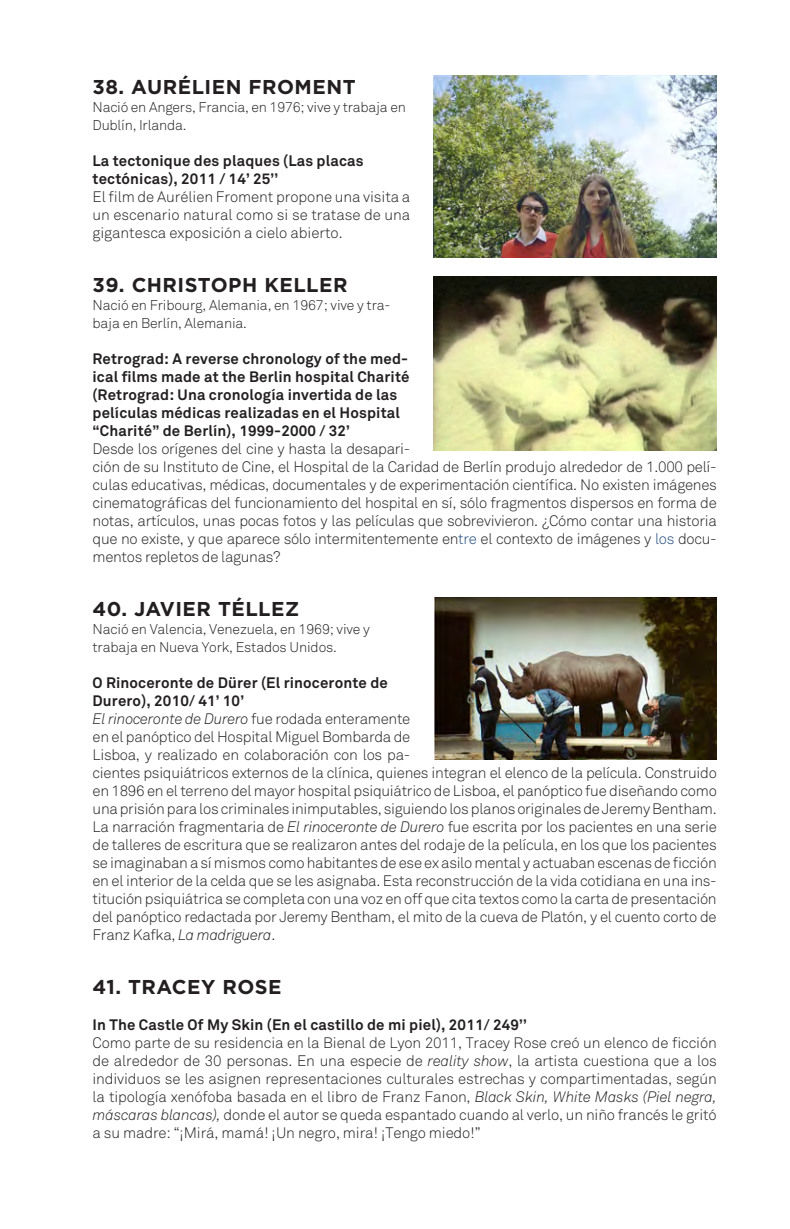
<style>
.page{position:relative;width:790px;height:1229px;background:#fff}
.page>*{position:absolute;margin:0;border:0;box-sizing:border-box;transform-origin:0 0}
.t1{font:700 20px "Gotham";letter-spacing:.025em;color:#231f20}
.t2{font:300 15px/18px "Akkurat";letter-spacing:-.02em;color:#231f20;text-align:justify}
.t3{font:700 15px/18px "Akkurat";letter-spacing:.01em;color:#231f20}
.t4{font:300 14px/18px "Akkurat";letter-spacing:-.01em;color:#231f20}
.s1{color:#1f497d}
.s2{font-weight:700}
.s3{font-style:italic}
</style>
<div class="page">
<img style="left:433px;top:75px;width:283px;height:182px">
<img style="left:433px;top:277px;width:283px;height:173px">
<img style="left:434px;top:597px;width:282px;height:162px">
<h1 class="t1" style="left:92px;top:75px;width:260px">38. AURÉLIEN FROMENT</h1>
<p class="t4" style="left:92px;top:98px;width:315px">Nació en Angers, Francia, en 1976; vive y trabaja en<br>Dublín, Irlanda.</p>
<p class="t3" style="left:92px;top:151px;width:272px">La tectonique des plaques (Las placas tectónicas), 2011 / 14’ 25’’</p>
<p class="t2" style="left:92px;top:188px;width:319px">El film de Aurélien Froment propone una visita a un escenario natural como si se tratase de una gigantesca exposición a cielo abierto.</p>
<h1 class="t1" style="left:92px;top:273px;width:201px">39. CH RISTOPH KELLE</h1>
<h1 class="t1" style="left:333px;top:273px;width:16px">R</h1>
<p class="t4" style="left:92px;top:296px;width:299px">Nació en Fribourg, Alemania, en 1967; vive y tra&shy;baja en Berlín, Alemania.</p>
<p class="t3" style="left:92px;top:349px;width:318px">Retrograd: A reverse chronology of the med&shy;ical films made at the Berlin hospital Charité (Retrograd: Una cronología invertida de las películas médicas realizadas en el Hospital “Charité” de Berlín), 1999-2000 / 32’</p>
<p class="t2" style="left:92px;top:440px;width:625px;text-align:left">Desde los orígenes del cine y hasta la desapari-<br>ción de su Instituto de Cine, el Hospital de la Caridad de Berlín produjo alrededor de 1.000 pelí&shy;culas educativas, médicas, documentales y de experimentación científica. No existen imágenes cinematográficas del funcionamiento del hospital en sí, sólo fragmentos dispersos en forma de notas, artículos, unas pocas fotos y las películas que sobrevivieron. ¿Cómo contar una historia que no existe, y que aparece sólo intermitentemente en<span class="s1">tre</span> el contexto de imágenes y <span class="s1">los</span> docu&shy;mentos repletos de lagunas?</p>
<h1 class="t1" style="left:92px;top:597px;width:167px">40. JAVIER TÉLLEZ</h1>
<p class="t4" style="left:92px;top:620px;width:279px">Nació en Valencia, Venezuela, en 1969; vive y trabaja en Nueva York, Estados Unidos.</p>
<p class="t2" style="left:92px;top:674px;width:625px;text-align:left"><span class="s2">O Rinoceronte de Dürer (El rinoceronte de<br>Durero), 2010/ 41’ 10’<br></span><span class="s3">El rinoceronte de Durero</span> fue rodada enteramente<br>en el panóptico del Hospital Miguel Bombarda de<br>Lisboa, y realizado en colaboración con los pa-<br>cientes psiquiátricos externos de la clínica, quienes integran el elenco de la película. Construido en 1896 en el terreno del mayor hospital psiquiátrico de Lisboa, el panóptico fue diseñando como una prisión para los criminales inimputables, siguiendo los planos originales de Jeremy Bentham.<br>La narración fragmentaria de <span class="s3">El rinoceronte de Durero</span> fue escrita por los pacientes en una serie de talleres de escritura que se realizaron antes del rodaje de la película, en los que los pacientes se imaginaban a sí mismos como habitantes de ese ex asilo mental y actuaban escenas de ficción en el interior de la celda que se les asignaba. Esta reconstrucción de la vida cotidiana en una ins&shy;titución psiquiátrica se completa con una voz en off que cita textos como la carta de presentación del panóptico redactada por Jeremy Bentham, el mito de la cueva de Platón, y el cuento corto de Franz Kafka, <span class="s3">La madriguera</span>.</p>
<h1 class="t1" style="left:92px;top:975px;width:176px">41. TRACEY ROSE</h1>
<p class="t3" style="left:92px;top:1015px;width:435px">In The Castle Of My Skin (En el castillo de mi piel), 2011/ 249’’</p>
<p class="t2" style="left:92px;top:1034px;width:625px">Como parte de su residencia en la Bienal de Lyon 2011, Tracey Rose creó un elenco de ficción de alrededor de 30 personas. En una especie de <span class="s3">reality show</span>, la artista cuestiona que a los individuos se les asignen representaciones culturales estrechas y compartimentadas, según la tipología xenófoba basada en el libro de Franz Fanon, <span class="s3">Black Skin, White Masks (Piel negra, máscaras blancas),</span> donde el autor se queda espantado cuando al verlo, un niño francés le gritó a su madre: “¡Mirá, mamá! ¡Un negro, mira! ¡Tengo miedo!”</p>
</div>
